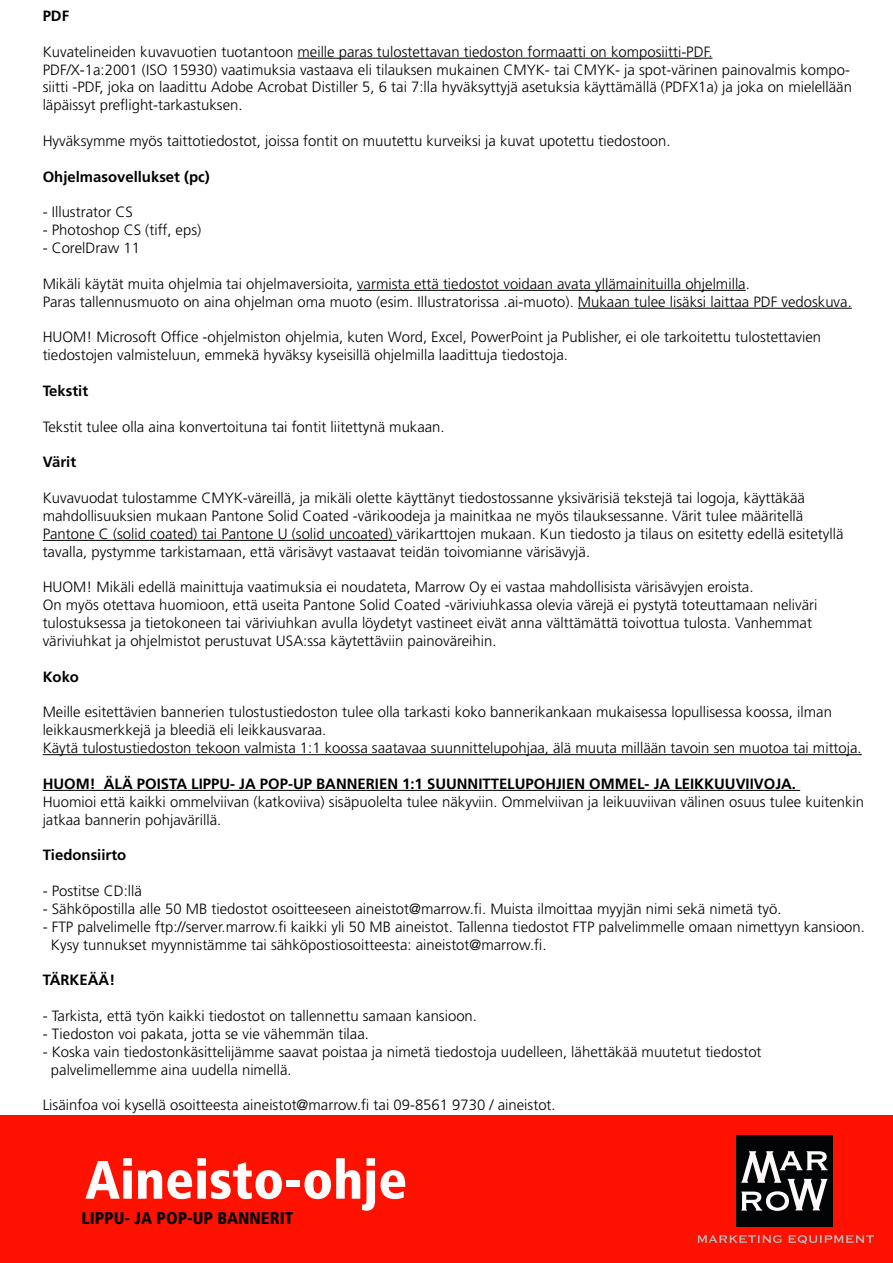
<style>
.page{position:relative;width:893px;height:1263px;background:#fff}
.page>*{position:absolute;margin:0;border:0;box-sizing:border-box;transform-origin:0 0}
.t1{font:900 condensed 54px "Frutiger LT Std";color:#fff}
.t2{font:900 condensed 16.95px "Frutiger LT Std";color:#000}
.t3{font:300 14.85px/17.9px "Frutiger LT Std";color:#000}
.t4{font:700 14.85px "Frutiger LT Std";color:#000}
</style>
<div class="page">
<div style="left:0;top:1116px;width:892px;height:147px;background:#f10"></div>
<div style="left:736px;top:1135px;width:96px;height:92px;background:#020405"></div>
<svg style="left:741px;top:1151px;width:86px;height:60px"></svg>
<svg style="left:697px;top:1235px;width:84px;height:8px"></svg>
<svg style="left:788px;top:1235px;width:85px;height:9px"></svg>
<hr style="left:297px;top:58px;width:415px;height:1px;background:#000">
<hr style="left:357px;top:290px;width:388px;height:1px;background:#000">
<hr style="left:578px;top:308px;width:273px;height:1px;background:#000">
<hr style="left:43px;top:540px;width:354px;height:1px;background:#000">
<hr style="left:43px;top:754px;width:818px;height:1px;background:#000">
<hr style="left:43px;top:790px;width:126px;height:1px;background:#000">
<hr style="left:176px;top:790px;width:624px;height:1px;background:#000">
<p class="t4" style="left:43px;top:7px;width:28px">PDF</p>
<p class="t3" style="left:43px;top:43px;width:810px">Kuvatelineiden kuvavuotien tuotantoon meille paras tulostettavan tiedoston formaatti on komposiitti-PDF.<br>PDF/X-1a:2001 (ISO 15930) vaatimuksia vastaava eli tilauksen mukainen CMYK- tai CMYK- ja spot-värinen painovalmis kompo&shy;siitti -PDF, joka on laadittu Adobe Acrobat Distiller 5, 6 tai 7:lla hyväksyttyjä asetuksia käyttämällä (PDFX1a) ja joka on mielellään läpäissyt preflight-tarkastuksen.</p>
<p class="t3" style="left:43px;top:132px;width:629px">Hyväksymme myös taittotiedostot, joissa fontit on muutettu kurveiksi ja kuvat upotettu tiedostoon.</p>
<p class="t4" style="left:43px;top:168px;width:169px">Ohjelmasovellukset (pc)</p>
<p class="t3" style="left:43px;top:204px;width:92px">- Illustrator CS</p>
<p class="t3" style="left:43px;top:221px;width:160px">- Photoshop CS (tiff, eps)</p>
<p class="t3" style="left:43px;top:239px;width:99px">- CorelDraw 11</p>
<p class="t3" style="left:43px;top:275px;width:810px">Mikäli käytät muita ohjelmia tai ohjelmaversioita, varmista että tiedostot voidaan avata yllämainituilla ohjelmilla.<br>Paras tallennusmuoto on aina ohjelman oma muoto (esim. Illustratorissa .ai-muoto). Mukaan tulee lisäksi laittaa PDF vedoskuva.</p>
<p class="t3" style="left:43px;top:329px;width:780px">HUOM! Microsoft Office -ohjelmiston ohjelmia, kuten Word, Excel, PowerPoint ja Publisher, ei ole tarkoitettu tulostettavien tiedostojen valmisteluun, emmekä hyväksy kyseisillä ohjelmilla laadittuja tiedostoja.</p>
<p class="t4" style="left:43px;top:382px;width:47px">Tekstit</p>
<p class="t3" style="left:43px;top:418px;width:403px">Tekstit tulee olla aina konvertoituna tai fontit liitettynä mukaan.</p>
<p class="t4" style="left:43px;top:454px;width:35px">Värit</p>
<p class="t3" style="left:43px;top:489px;width:802px">Kuvavuodat tulostamme CMYK-väreillä, ja mikäli olette käyttänyt tiedostossanne yksivärisiä tekstejä tai logoja, käyttäkää mahdollisuuksien mukaan Pantone Solid Coated -värikoodeja ja mainitkaa ne myös tilauksessanne. Värit tulee määritellä Pantone C (solid coated) tai Pantone U (solid uncoated) värikarttojen mukaan. Kun tiedosto ja tilaus on esitetty edellä esitetyllä tavalla, pystymme tarkistamaan, että värisävyt vastaavat teidän toivomianne värisävyjä.</p>
<p class="t3" style="left:43px;top:579px;width:776px">HUOM! Mikäli edellä mainittuja vaatimuksia ei noudateta, Marrow Oy ei vastaa mahdollisista värisävyjen eroista.<br>On myös otettava huomioon, että useita Pantone Solid Coated -väriviuhkassa olevia värejä ei pystytä toteuttamaan neliväri tulostuksessa ja tietokoneen tai väriviuhkan avulla löydetyt vastineet eivät anna välttämättä toivottua tulosta. Vanhemmat väriviuhkat ja ohjelmistot perustuvat USA:ssa käytettäviin painoväreihin.</p>
<p class="t4" style="left:43px;top:668px;width:38px">Koko</p>
<p class="t3" style="left:43px;top:704px;width:820px">Meille esitettävien bannerien tulostustiedoston tulee olla tarkasti koko bannerikankaan mukaisessa lopullisessa koossa, ilman leikkausmerkkejä ja bleediä eli leikkausvaraa.<br>Käytä tulostustiedoston tekoon valmista 1:1 koossa saatavaa suunnittelupohjaa, älä muuta millään tavoin sen muotoa tai mittoja.</p>
<p class="t4" style="left:43px;top:775px;width:754px">HUOM! ÄLÄ POISTA LIPPU- JA POP-UP BANNERIEN 1:1 SUUNNITTELUPOHJIEN OMMEL- JA LEIKKUUVIIVOJA.</p>
<p class="t3" style="left:43px;top:793px;width:822px">Huomioi että kaikki ommelviivan (katkoviiva) sisäpuolelta tulee näkyviin. Ommelviivan ja leikuuviivan välinen osuus tulee kuitenkin jatkaa bannerin pohjavärillä.</p>
<p class="t4" style="left:43px;top:846px;width:85px">Tiedonsiirto</p>
<p class="t3" style="left:43px;top:882px;width:101px">- Postitse CD:llä</p>
<p class="t3" style="left:43px;top:900px;width:740px">- Sähköpostilla alle 50 MB tiedostot osoitteeseen aineistot@marrow.fi. Muista ilmoittaa myyjän nimi sekä nimetä työ.</p>
<p class="t3" style="left:51px;top:918px;width:815px;text-indent:-8px">- FTP palvelimelle ftp://server.marrow.fi kaikki yli 50 MB aineistot. Tallenna tiedostot FTP palvelimmelle omaan nimettyyn kansioon.<br>Kysy tunnukset myynnistämme tai sähköpostiosoitteesta: aineistot@marrow.fi.</p>
<p class="t4" style="left:43px;top:971px;width:74px">TÄRKEÄÄ!</p>
<p class="t3" style="left:43px;top:1007px;width:436px">- Tarkista, että työn kaikki tiedostot on tallennettu samaan kansioon.</p>
<p class="t3" style="left:43px;top:1025px;width:328px">- Tiedoston voi pakata, jotta se vie vähemmän tilaa.</p>
<p class="t3" style="left:51px;top:1043px;width:712px;text-indent:-8px">- Koska vain tiedostonkäsittelijämme saavat poistaa ja nimetä tiedostoja uudelleen, lähettäkää muutetut tiedostot palvelimellemme aina uudella nimellä.</p>
<p class="t3" style="left:43px;top:1097px;width:514px">Lisäinfoa voi kysellä osoitteesta aineistot@marrow.fi tai 09-8561 9730 / aineistot.</p>
<h1 class="t1" style="left:85px;top:1147px;width:324px">Aineisto-ohje</h1>
<p class="t2" style="left:82px;top:1208px;width:213px">LIPPU- JA POP-UP BANNERIT</p>
</div>
